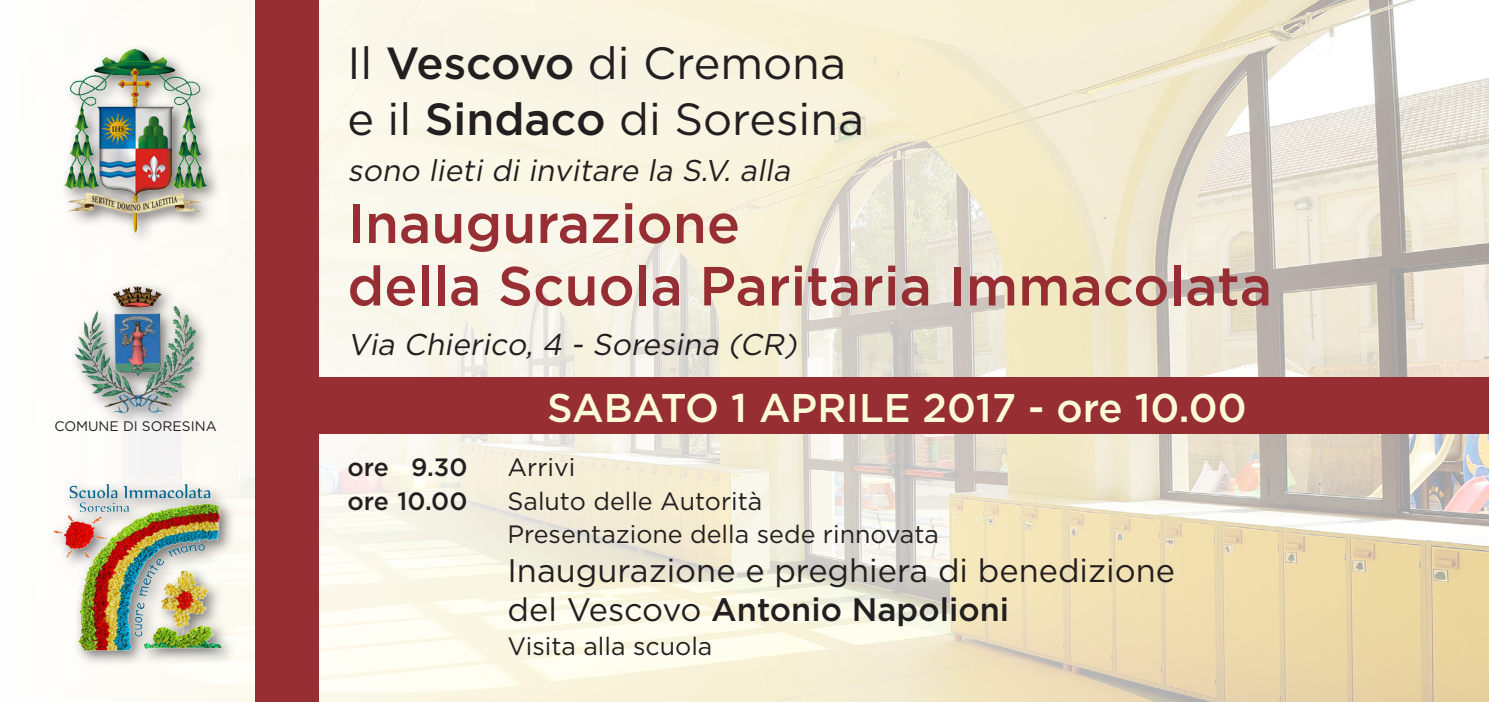
<style>
.page{position:relative;width:1489px;height:702px;background:#fff}
.page>*{position:absolute;margin:0;border:0;box-sizing:border-box;transform-origin:0 0}
.t1{font:500 55px "Gotham";color:#962e33}
.t2{font:45px "Gotham";color:#231f20}
.t3{font:500 40px "Gotham";color:#fffbd6}
.t4{font:32.5px "Gotham";color:#231f20}
.t5{font:500 32.5px "Gotham";color:#231f20}
.t6{font:italic 30px "Gotham";color:#231f20}
.t7{font:25px "Gotham";color:#231f20}
.t8{font:500 25px "Gotham";color:#231f20}
.t9{font:13.75px "Gotham";color:#231f20}
.s1{font-weight:500}
.s2{font-weight:400}
</style>
<div class="page">
<img style="left:141px;top:0;width:1347px;height:702px">
<div style="left:60px;top:43px;width:162px;height:205px;background:#231f20;opacity:.6"></div>
<img style="left:64px;top:50px;width:143px;height:183px">
<div style="left:48px;top:477px;width:189px;height:189px;background:#231f20;opacity:.6"></div>
<img style="left:50px;top:484px;width:171px;height:167px">
<div style="left:69px;top:280px;width:142px;height:149px;background:#231f20;opacity:.6"></div>
<img style="left:74px;top:283px;width:123px;height:133px">
<div style="left:291px;top:377px;width:1197px;height:57px;background:#962e33"></div>
<div style="left:255px;top:0;width:64px;height:702px;background:#962e33"></div>
<p class="t9" style="left:54px;top:418px;width:164px">COMUNE DI SORESINA</p>
<p class="t2" style="left:347px;top:38px;width:500px">Il <span class="s1">Vescovo</span> di Cremona</p>
<p class="t2" style="left:347px;top:94px;width:518px">e il <span class="s1">Sindaco</span> di Soresina</p>
<p class="t6" style="left:347px;top:153px;width:450px">sono lieti di invitare la S.V. alla</p>
<p class="t1" style="left:347px;top:187px;width:394px">Inaugurazione</p>
<p class="t1" style="left:347px;top:250px;width:926px">della Scuola Paritaria Immacolata</p>
<p class="t6" style="left:347px;top:327px;width:456px">Via Chierico, 4 - Soresina (CR)</p>
<p class="t3" style="left:547px;top:381px;width:701px">SABATO 1 APRILE 2017 - ore 10.00</p>
<p class="t8" style="left:347px;top:450px;width:122px">ore 9.30</p>
<p class="t7" style="left:507px;top:453px;width:69px">Arrivi</p>
<p class="t8" style="left:347px;top:484px;width:121px">ore 10.00</p>
<p class="t7" style="left:507px;top:487px;width:256px">Saluto delle Autorità</p>
<p class="t7" style="left:507px;top:520px;width:433px">Presentazione della sede rinnovata</p>
<p class="t4" style="left:507px;top:552px;width:669px">Inaugurazione e preghiera di benedizione</p>
<p class="t5" style="left:507px;top:588px;width:503px"><span class="s2">del Vescovo</span> Antonio Napolioni</p>
<p class="t7" style="left:507px;top:632px;width:206px">Visita alla scuola</p>
</div>
